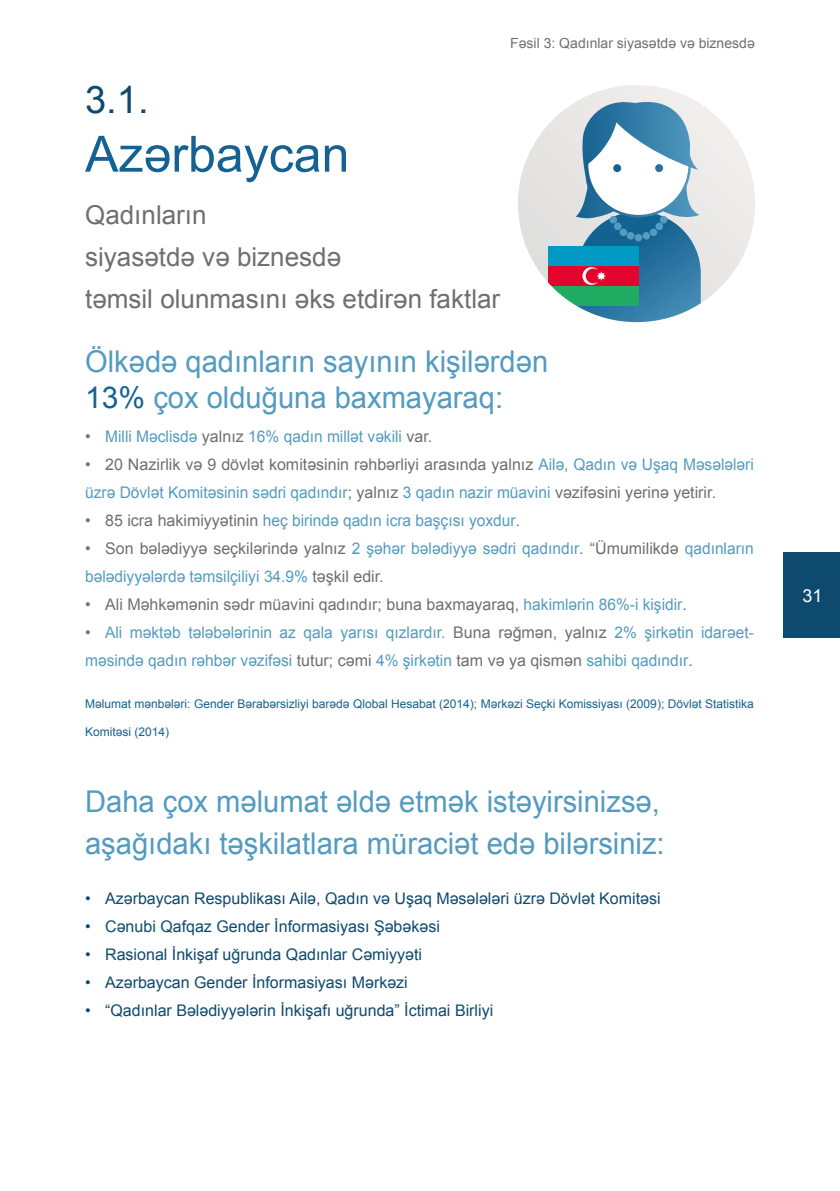
<style>
.page{position:relative;width:840px;height:1191px;background:#fff}
.page>*{position:absolute;margin:0;border:0;box-sizing:border-box;transform-origin:0 0}
.t1{font:50px "Arial";color:#146291}
.t2{font:38px "Arial";color:#0e4a6e}
.t3{font:30px/36px "Arial";color:#539bc0}
.t4{font:26px/42px "Arial";color:#706f6f}
.t5{font:18px "Arial";color:#fff}
.t6{font:16px/28px "Arial";color:#539bc0}
.t7{font:16px "Arial";color:#0e4a6e}
.t8{font:16px/28px "Arial";color:#706f6f}
.t9{font:14px "Arial";color:#706f6f}
.t10{font:12px "Arial";color:#146291}
.s1{color:#146291}
.s2{color:#706f6f}
.s3{color:#539bc0}
</style>
<div class="page">
<div style="left:517px;top:85px;width:237px;height:237px;background:#e9e8e6;border-radius:118px"></div>
<div style="left:547px;top:246px;width:91px;height:20px;background:#009ac4"></div>
<div style="left:547px;top:266px;width:91px;height:20px;background:#e3042e"></div>
<svg style="left:551px;top:286px;width:24px;height:19px"></svg>
<svg style="left:575px;top:100px;width:125px;height:222px"></svg>
<div style="left:782px;top:553px;width:57px;height:85px;background:#0e4a6e"></div>
<p class="t9" style="left:510px;top:34px;width:246px">Fəsil 3: Qadınlar siyasətdə və biznesdə</p>
<h2 class="t2" style="left:85px;top:73px;width:65px">3.1.</h2>
<h1 class="t1" style="left:85px;top:120px;width:265px">Azərbaycan</h1>
<h3 class="t4" style="left:85px;top:194px;width:416px">Qadınların<br>siyasətdə və biznesdə<br>təmsil olunmasını əks etdirən faktlar</h3>
<h3 class="t3" style="left:85px;top:343px;width:464px">Ölkədə qadınların sayının kişilərdən<br><span class="s1">13%</span> çox olduğuna baxmayaraq:</h3>
<p class="t6" style="left:85px;top:422px;width:348px"><span class="s2">•</span> Milli Məclisdə <span class="s2">yalnız</span> 16% qadın millət vəkili <span class="s2">var.</span></p>
<p class="t8" style="left:85px;top:450px;width:669px">• 20 Nazirlik və 9 dövlət komitəsinin rəhbərliyi arasında yalnız <span class="s3">Ailə, Qadın və Uşaq Məsələləri üzrə Dövlət Komitəsinin sədri qadındır</span>; yalnız <span class="s3">3 qadın nazir müavini</span> vəzifəsini yerinə yetirir.</p>
<p class="t6" style="left:85px;top:506px;width:436px"><span class="s2">• 85 icra hakimiyyətinin</span> heç birində qadın icra başçısı yoxdur<span class="s2">.</span></p>
<p class="t6" style="left:85px;top:534px;width:669px"><span class="s2">• Son bələdiyyə seçkilərində yalnız</span> 2 şəhər bələdiyyə sədri qadındır<span class="s2">. “Ümumilikdə</span> qadınların bələdiyyələrdə təmsilçiliyi 34.9% <span class="s2">təşkil edir.</span></p>
<p class="t8" style="left:85px;top:590px;width:603px">• Ali Məhkəmənin sədr müavini qadındır; buna baxmayaraq, <span class="s3">hakimlərin 86%-i kişidir</span>.</p>
<p class="t6" style="left:85px;top:618px;width:669px"><span class="s2">•</span> Ali məktəb tələbələrinin az qala yarısı qızlardır. <span class="s2">Buna rəğmən, yalnız</span> 2% şirkətin idarəet&shy;məsində qadın rəhbər vəzifəsi <span class="s2">tutur; cəmi</span> 4% şirkətin <span class="s2">tam və ya qismən</span> sahibi qadındır<span class="s2">.</span></p>
<p class="t10" style="left:85px;top:696px;width:669px">Məlumat mənbələri: Gender Bərabərsizliyi barədə Qlobal Hesabat (2014); Mərkəzi Seçki Komissiyası (2009); Dövlət Statistika</p>
<p class="t10" style="left:85px;top:724px;width:86px">Komitəsi (2014)</p>
<h3 class="t3" style="left:85px;top:780px;width:580px;line-height:42px">Daha çox məlumat əldə etmək istəyirsinizsə, aşağıdakı təşkilatlara müraciət edə bilərsiniz:</h3>
<p class="t7" style="left:85px;top:887px;width:576px">• Azərbaycan Respublikası Ailə, Qadın və Uşaq Məsələləri üzrə Dövlət Komitəsi</p>
<p class="t7" style="left:85px;top:915px;width:356px">• Cənubi Qafqaz Gender İnformasiyası Şəbəkəsi</p>
<p class="t7" style="left:85px;top:943px;width:338px">• Rasional İnkişaf uğrunda Qadınlar Cəmiyyəti</p>
<p class="t7" style="left:85px;top:971px;width:324px">• Azərbaycan Gender İnformasiyası Mərkəzi</p>
<p class="t7" style="left:85px;top:999px;width:409px">• “Qadınlar Bələdiyyələrin İnkişafı uğrunda” İctimai Birliyi</p>
<p class="t5" style="left:802px;top:583px;width:22px">31</p>
</div>
